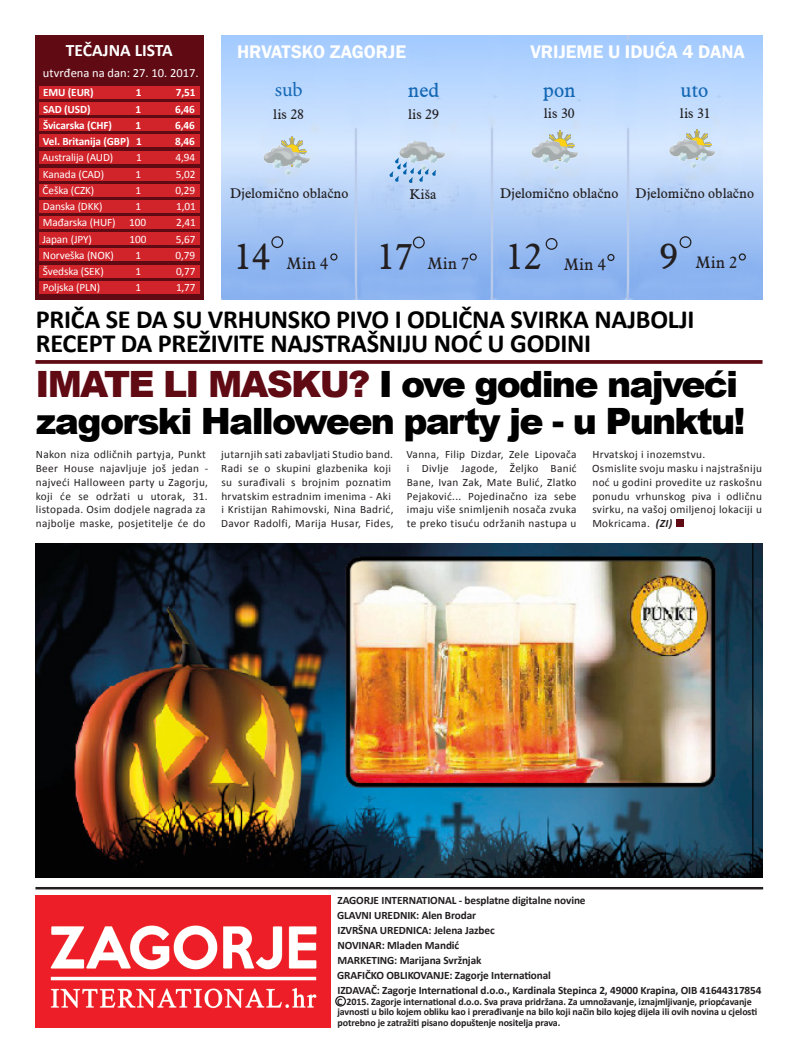
<style>
.page{position:relative;width:798px;height:1063px;background:#fff}
.page>*{position:absolute;margin:0;border:0;box-sizing:border-box;transform-origin:0 0}
.t1{font:900 36.25px/36.2px "Arial";letter-spacing:-.05em;color:#000}
.t2{font:36.25px "Aldine 721 BT";color:#231f20}
.t3{font:700 26.25px/23.8px "Calibri";letter-spacing:-.01em;color:#000}
.t4{font:20px "Aldine 721 BT";color:#1367b3}
.t5{font:20px "Minion Pro";color:#1367b3}
.t6{font:600 18.75px "Franklin Gothic";color:#fff}
.t7{font:700 17.5px "Calibri";color:#fff}
.t8{font:16.25px "Aldine 721 BT";color:#231f20}
.t9{font:13.75px "Aldine 721 BT";color:#231f20}
.t10{font:12.5px "Calibri";color:#fff}
.t11{font:11.25px/13.8px "Calibri";letter-spacing:.03em;color:#231f20}
.t12{font:700 11.25px "Calibri";letter-spacing:-.01em;color:#231f20}
.t13{font:11.25px "Calibri";letter-spacing:-.01em;color:#fff}
.t14{font:700 11.25px "Calibri";letter-spacing:-.01em;color:#fff}
.t15{font:700 10px/10px "Calibri";letter-spacing:-.01em;color:#231f20}
.s1{color:#600a14}
.s2{font-weight:700;font-style:italic}
</style>
<div class="page">
<div style="left:35px;top:35px;width:169px;height:265px;background:#600a14"></div>
<div style="left:39px;top:86px;width:161px;height:13px;background:#d1232a"></div>
<div style="left:39px;top:102px;width:161px;height:13px;background:#d1232a"></div>
<div style="left:39px;top:118px;width:161px;height:13px;background:#d1232a"></div>
<div style="left:39px;top:135px;width:161px;height:12px;background:#d1232a"></div>
<div style="left:39px;top:152px;width:161px;height:12px;background:#d1232a"></div>
<div style="left:39px;top:168px;width:161px;height:13px;background:#d1232a"></div>
<div style="left:39px;top:184px;width:161px;height:13px;background:#d1232a"></div>
<div style="left:39px;top:200px;width:161px;height:13px;background:#d1232a"></div>
<div style="left:39px;top:216px;width:161px;height:12px;background:#d1232a"></div>
<div style="left:39px;top:233px;width:161px;height:12px;background:#d1232a"></div>
<div style="left:39px;top:249px;width:161px;height:12px;background:#d1232a"></div>
<div style="left:39px;top:265px;width:161px;height:13px;background:#d1232a"></div>
<div style="left:39px;top:281px;width:161px;height:13px;background:#d1232a"></div>
<div style="left:335px;top:996px;width:11px;height:11px;border:1px solid #231f20;border-radius:50%"></div>
<img style="left:35px;top:896px;width:295px;height:132px">
<hr style="left:35px;top:887px;width:727px;height:2px;background:#231f20">
<img style="left:221px;top:35px;width:541px;height:265px">
<div style="left:412px;top:237px;width:12px;height:11px;border:1px solid #231f20;border-radius:50%"></div>
<div style="left:545px;top:238px;width:12px;height:12px;border:1px solid #231f20;border-radius:50%"></div>
<div style="left:679px;top:236px;width:12px;height:12px;border:1px solid #231f20;border-radius:50%"></div>
<div style="left:271px;top:236px;width:12px;height:12px;border:1px solid #231f20;border-radius:50%"></div>
<div style="left:330px;top:253px;width:7px;height:8px;border:1px solid #231f20;border-radius:50%"></div>
<div style="left:469px;top:253px;width:7px;height:8px;border:1px solid #231f20;border-radius:50%"></div>
<div style="left:607px;top:254px;width:7px;height:7px;border:1px solid #231f20;border-radius:50%"></div>
<div style="left:738px;top:253px;width:7px;height:8px;border:1px solid #231f20;border-radius:50%"></div>
<svg style="left:35px;top:360px;width:727px;height:4px;background:#691822"></svg>
<img style="left:393px;top:125px;width:63px;height:57px">
<svg style="left:387px;top:157px;width:49px;height:27px"></svg>
<div style="left:675px;top:520px;width:8px;height:7px;background:#600a14"></div>
<img style="left:35px;top:543px;width:727px;height:335px">
<img style="left:258px;top:130px;width:63px;height:57px">
<img style="left:526px;top:124px;width:62px;height:57px">
<img style="left:663px;top:123px;width:62px;height:57px">
<p class="t7" style="left:66px;top:39px;width:108px">TEČAJNA LISTA</p>
<p class="t10" style="left:43px;top:65px;width:157px">utvrđena na dan: 27. 10. 2017.</p>
<p class="t14" style="left:43px;top:86px;width:52px">EMU (EUR)</p>
<p class="t14" style="left:136px;top:86px;width:7px">1</p>
<p class="t14" style="left:176px;top:86px;width:21px">7,51</p>
<p class="t14" style="left:43px;top:102px;width:49px">SAD (USD)</p>
<p class="t14" style="left:135px;top:102px;width:7px">1</p>
<p class="t14" style="left:175px;top:102px;width:21px">6,46</p>
<p class="t14" style="left:43px;top:118px;width:70px">Švicarska (CHF)</p>
<p class="t14" style="left:135px;top:118px;width:7px">1</p>
<p class="t14" style="left:175px;top:118px;width:21px">6,46</p>
<p class="t14" style="left:43px;top:134px;width:100px">Vel. Britanija (GBP) 1</p>
<p class="t14" style="left:175px;top:134px;width:21px">8,46</p>
<p class="t13" style="left:42px;top:151px;width:72px">Australija (AUD)</p>
<p class="t13" style="left:136px;top:151px;width:7px">1</p>
<p class="t13" style="left:175px;top:151px;width:21px">4,94</p>
<p class="t13" style="left:43px;top:167px;width:63px">Kanada (CAD)</p>
<p class="t13" style="left:135px;top:167px;width:7px">1</p>
<p class="t13" style="left:176px;top:167px;width:21px">5,02</p>
<p class="t13" style="left:43px;top:183px;width:53px">Češka (CZK)</p>
<p class="t13" style="left:135px;top:183px;width:7px">1</p>
<p class="t13" style="left:175px;top:183px;width:21px">0,29</p>
<p class="t13" style="left:43px;top:199px;width:61px">Danska (DKK)</p>
<p class="t13" style="left:135px;top:199px;width:7px">1</p>
<p class="t13" style="left:176px;top:199px;width:21px">1,01</p>
<p class="t13" style="left:43px;top:216px;width:105px">Mađarska (HUF) 100</p>
<p class="t13" style="left:176px;top:216px;width:21px">2,41</p>
<p class="t13" style="left:42px;top:232px;width:51px">Japan (JPY)</p>
<p class="t13" style="left:129px;top:232px;width:18px">100</p>
<p class="t13" style="left:176px;top:232px;width:21px">5,67</p>
<p class="t13" style="left:43px;top:248px;width:72px">Norveška (NOK)</p>
<p class="t13" style="left:135px;top:248px;width:7px">1</p>
<p class="t13" style="left:175px;top:248px;width:21px">0,79</p>
<p class="t13" style="left:43px;top:264px;width:62px">Švedska (SEK)</p>
<p class="t13" style="left:135px;top:264px;width:7px">1</p>
<p class="t13" style="left:176px;top:264px;width:21px">0,77</p>
<p class="t13" style="left:43px;top:281px;width:59px">Poljska (PLN)</p>
<p class="t13" style="left:135px;top:281px;width:7px">1</p>
<p class="t13" style="left:176px;top:281px;width:21px">1,77</p>
<p class="t6" style="left:237px;top:40px;width:170px">HRVATSKO ZAGORJE</p>
<p class="t6" style="left:530px;top:40px;width:216px">VRIJEME U IDUĆA 4 DANA</p>
<p class="t5" style="left:275px;top:76px;width:29px">sub</p>
<p class="t4" style="left:407px;top:77px;width:33px">ned</p>
<p class="t4" style="left:543px;top:77px;width:34px">pon</p>
<p class="t4" style="left:680px;top:77px;width:29px">uto</p>
<p class="t9" style="left:273px;top:105px;width:32px">lis 28</p>
<p class="t9" style="left:408px;top:105px;width:32px">lis 29</p>
<p class="t9" style="left:543px;top:105px;width:32px">lis 30</p>
<p class="t9" style="left:679px;top:104px;width:32px">lis 31</p>
<p class="t9" style="left:230px;top:185px;width:120px">Djelomično oblačno</p>
<p class="t9" style="left:409px;top:185px;width:29px">Kiša</p>
<p class="t9" style="left:500px;top:185px;width:120px">Djelomično oblačno</p>
<p class="t9" style="left:635px;top:185px;width:120px">Djelomično oblačno</p>
<p class="t2" style="left:234px;top:234px;width:38px">14</p>
<p class="t8" style="left:286px;top:253px;width:43px">Min 4</p>
<p class="t2" style="left:377px;top:235px;width:38px">17</p>
<p class="t8" style="left:427px;top:253px;width:43px">Min 7</p>
<p class="t2" style="left:505px;top:234px;width:38px">12</p>
<p class="t8" style="left:563px;top:254px;width:43px">Min 4</p>
<p class="t2" style="left:659px;top:234px;width:20px">9</p>
<p class="t8" style="left:695px;top:252px;width:43px">Min 2</p>
<p class="t3" style="left:36px;top:307px;width:660px">PRIČA SE DA SU VRHUNSKO PIVO I ODLIČNA SVIRKA NAJBOLJI<br>RECEPT DA PREŽIVITE NAJSTRAŠNIJU NOĆ U GODINI</p>
<p class="t1" style="left:35px;top:365px;width:711px"><span class="s1">IMATE LI MASKU?</span> I ove godine najveći zagorski Halloween party je - u Punktu!</p>
<p class="t11" style="left:36px;top:448px;width:174px">Nakon niza odličnih partyja, Punkt Beer House najavljuje još jedan - najveći Halloween party u Zagorju, koji će se održati u utorak, 31. listopada. Osim dodjele nagrada za najbolje maske, posjetitelje će do</p>
<p class="t11" style="left:221px;top:448px;width:174px">jutarnjih sati zabavljati Studio band.<br>Radi se o skupini glazbenika koji su surađivali s brojnim poznatim hrvatskim estradnim imenima - Aki i Kristijan Rahimovski, Nina Badrić, Davor Radolfi, Marija Husar, Fides,</p>
<p class="t11" style="left:406px;top:448px;width:171px;text-align:justify">Vanna, Filip Dizdar, Zele Lipovača i Divlje Jagode, Željko Banić Bane, Ivan Zak, Mate Bulić, Zlatko Pejaković... Pojedinačno iza sebe imaju više snimljenih nosača zvuka te preko tisuću održanih nastupa u</p>
<p class="t11" style="left:592px;top:448px;width:114px">Hrvatskoj i inozemstvu.</p>
<p class="t11" style="left:592px;top:462px;width:171px;text-align:justify">Osmislite svoju masku i najstrašniju noć u godini provedite uz raskošnu ponudu vrhunskog piva i odličnu svirku, na vašoj omiljenoj lokaciji u Mokricama. <span class="s2">(ZI)</span></p>
<p class="t12" style="left:337px;top:893px;width:249px">ZAGORJE INTERNATIONAL - besplatne digitalne novine</p>
<p class="t12" style="left:337px;top:908px;width:140px">GLAVNI UREDNIK: Alen Brodar</p>
<p class="t12" style="left:337px;top:923px;width:159px">IZVRŠNA UREDNICA: Jelena Jazbec</p>
<p class="t12" style="left:337px;top:938px;width:123px">NOVINAR: Mladen Mandić</p>
<p class="t12" style="left:337px;top:953px;width:145px">MARKETING: Marijana Svržnjak</p>
<p class="t12" style="left:337px;top:968px;width:215px">GRAFIČKO OBLIKOVANJE: Zagorje International</p>
<p class="t12" style="left:337px;top:983px;width:425px">IZDAVAČ: Zagorje International d.o.o., Kardinala Stepinca 2, 49000 Krapina, OIB 41644317854</p>
<p class="t15" style="left:337px;top:996px;width:421px">C 2015. Zagorje international d.o.o. Sva prava pridržana. Za umnožavanje, iznajmljivanje, priopćavanje javnosti u bilo kojem obliku kao i prerađivanje na bilo koji način bilo kojeg dijela ili ovih novina u cjelosti</p>
<p class="t15" style="left:337px;top:1017px;width:224px">potrebno je zatražiti pisano dopuštenje nositelja prava.</p>
</div>
